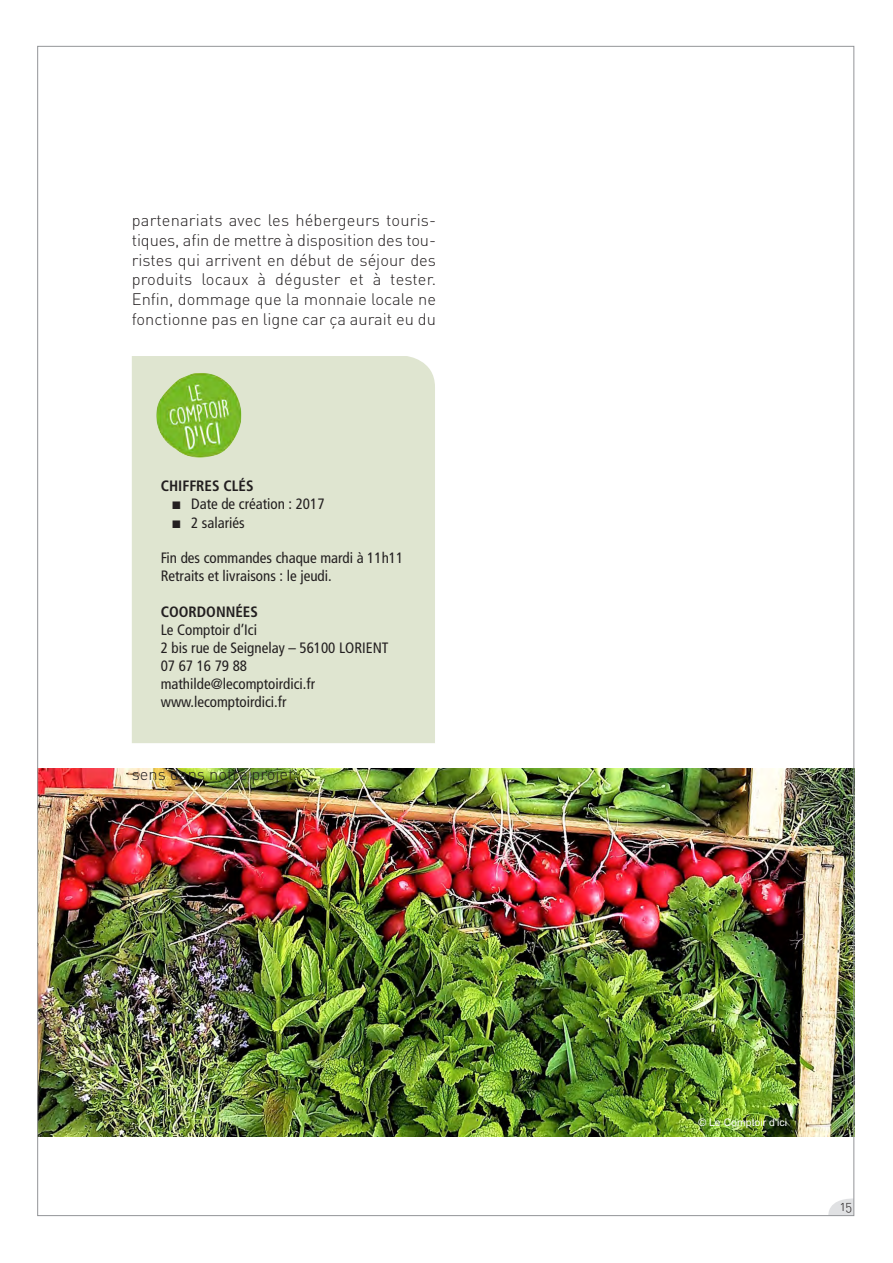
<style>
.page{position:relative;width:893px;height:1263px;background:#fff}
.page>*{position:absolute;margin:0;border:0;box-sizing:border-box;transform-origin:0 0}
.t1{font:16.5px/19.8px "DIN Light Alternate";color:#231f20;text-align:justify}
.t2{font:condensed 15px/18px "Frutiger";color:#231f20}
.t3{font:700 condensed 15px "Frutiger";color:#231f20}
.t4{font:13.5px "DIN Light Alternate";color:#231f20}
.t5{font:10.5px "Arial";color:#fff}
.s1{font-weight:700}
.s2{font-family:"Monotype Sorts";font-stretch:normal;font-size:10.5px}
</style>
<div class="page">
<img style="left:39px;top:768px;width:813px;height:368px">
<svg style="left:828px;top:1198px;width:24px;height:16px"></svg>
<div style="left:132px;top:356px;width:303px;height:387px;background:#dfe5d0"></div>
<img style="left:142px;top:362px;width:108px;height:106px">
<p class="t1" style="left:132px;top:212px;width:306px">partenariats avec les hébergeurs touris&shy;tiques, afin de mettre à disposition des tou&shy;ristes qui arrivent en début de séjour des produits locaux à déguster et à tester.<br>Enfin, dommage que la monnaie locale ne fonctionne pas en ligne car ça aurait eu du</p>
<p class="t2" style="left:173px;top:477px;width:154px;line-height:18.6px;text-indent:-12px"><span class="s1">CHIFFRES CLÉS<br></span><span class="s2">n</span> Date de création : 2017 <span class="s2">n</span> 2 salariés</p>
<p class="t2" style="left:161px;top:550px;width:244px">Fin des commandes chaque mardi à 11h11<br>Retraits et livraisons : le jeudi.</p>
<p class="t3" style="left:161px;top:606px;width:99px">COORDONNÉES</p>
<p class="t2" style="left:161px;top:622px;width:229px">Le Comptoir d’Ici<br>2 bis rue de Seignelay – 56100 LORIENT<br>07 67 16 79 88 mathilde@lecomptoirdici.fr www.lecomptoirdici.fr</p>
<p class="t1" style="left:132px;top:766px;width:167px">sens dans notre projet.</p>
<p class="t5" style="left:698px;top:1118px;width:90px">© Le Comptoir d'ici</p>
<p class="t4" style="left:841px;top:1201px;width:13px">15</p>
</div>
